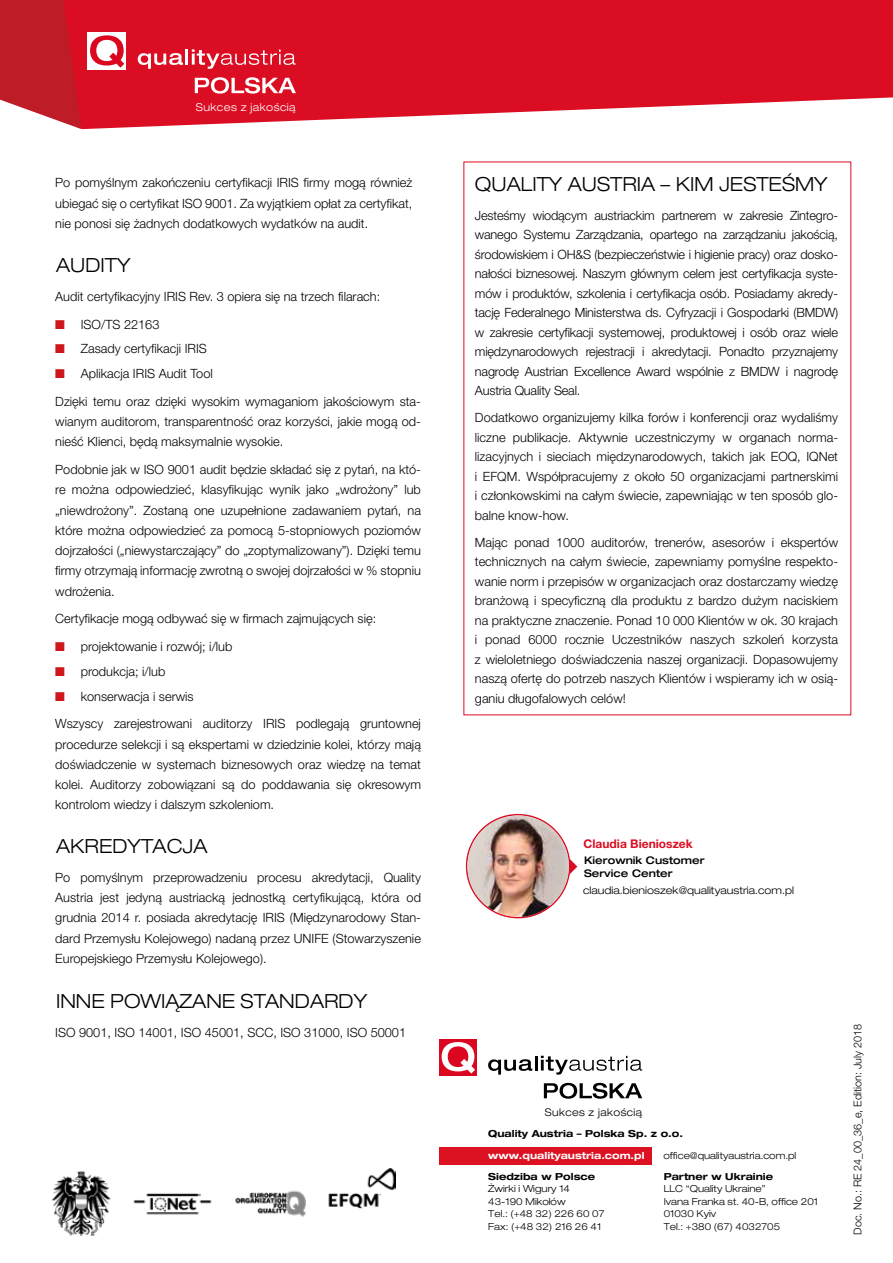
<style>
.page{position:relative;width:893px;height:1263px;background:#fff}
.page>*{position:absolute;margin:0;border:0;box-sizing:border-box;transform-origin:0 0}
.t1{font:300 expanded 19.5px "Helvetica Neue LT Pro";color:#000}
.t2{font:300 12.75px/19.5px "Helvetica Neue LT Pro";color:#000;text-align:justify}
.t3{font:700 12px "Helvetica Neue LT Pro";color:#db0d21}
.t4{font:300 10.8px "Helvetica Neue LT Pro";color:#000}
.t5{font:300 expanded 10.8px "Helvetica Neue LT Pro";letter-spacing:.04em;color:#fff}
.t6{font:300 expanded 10.5px "Helvetica Neue LT Pro";color:#000}
.t7{font:500 expanded 10.5px/12.8px "Helvetica Neue LT Pro";color:#000}
.t8{font:300 expanded 10.5px "Helvetica Neue LT Pro";letter-spacing:.04em;color:#000}
.t9{font:300 expanded 9.75px/12.5px "Helvetica Neue LT Pro";color:#010203}
.t10{font:700 expanded 9.75px "Helvetica Neue LT Pro";color:#010203}
.t11{font:700 expanded 9.75px "Helvetica Neue LT Pro";color:#fff}
.s1{color:#cd171a}
</style>
<div class="page">
<svg style="left:0;top:0;width:63px;height:123px;background:#c4323b"></svg>
<svg style="left:63px;top:0;width:830px;height:129px;background:#df2b3e"></svg>
<svg style="left:138px;top:53px;width:45px;height:16px"></svg>
<hr style="left:185px;top:49px;width:3px;height:16px;background:#fff">
<svg style="left:192px;top:49px;width:104px;height:20px;background:#e24151"></svg>
<div style="left:88px;top:32px;width:38px;height:38px;background:#fff"></div>
<svg style="left:90px;top:35px;width:34px;height:33px"></svg>
<svg style="left:195px;top:77px;width:101px;height:17px"></svg>
<img style="left:53px;top:1168px;width:342px;height:67px">
<div style="left:440px;top:1147px;width:212px;height:17px;background:#dc1223"></div>
<svg style="left:488px;top:1056px;width:154px;height:18px"></svg>
<div style="left:439px;top:1039px;width:38px;height:36px;background:#db0720"></div>
<svg style="left:442px;top:1042px;width:33px;height:31px"></svg>
<svg style="left:544px;top:1083px;width:98px;height:16px"></svg>
<svg style="left:569px;top:857px;width:8px;height:18px"></svg>
<img style="left:467px;top:815px;width:102px;height:102px;border-radius:49px">
<p class="t5" style="left:196px;top:101px;width:101px">Sukces z jakością</p>
<p class="t2" style="left:55px;top:172px;width:359px;line-height:20.2px">Po pomyślnym zakończeniu certyfikacji IRIS firmy mogą również ubiegać się o certyfikat ISO 9001. Za wyjątkiem opłat za certyfikat, nie ponosi się żadnych dodatkowych wydatków na audit.</p>
<h1 class="t1" style="left:56px;top:253px;width:76px">AUDITY</h1>
<p class="t2" style="left:55px;top:286px;width:326px">Audit certyfikacyjny IRIS Rev. 3 opiera się na trzech filarach:</p>
<p class="t2" style="left:55px;top:314px;width:106px"><span class="s1">■</span> ISO/TS 22163</p>
<p class="t2" style="left:55px;top:339px;width:153px"><span class="s1">■</span> Zasady certyfikacji IRIS</p>
<p class="t2" style="left:55px;top:359px;width:367px;line-height:27.8px"><span class="s1">■</span> Aplikacja IRIS Audit Tool<br>Dzięki temu oraz dzięki wysokim wymaganiom jakościowym sta-</p>
<p class="t2" style="left:55px;top:411px;width:367px;line-height:20.2px">wianym auditorom, transparentność oraz korzyści, jakie mogą od&shy;nieść Klienci, będą maksymalnie wysokie.</p>
<p class="t2" style="left:55px;top:459px;width:367px;line-height:20.2px">Podobnie jak w ISO 9001 audit będzie składać się z pytań, na któ&shy;re można odpowiedzieć, klasyfikując wynik jako „wdrożony” lub „niewdrożony”. Zostaną one uzupełnione zadawaniem pytań, na które można odpowiedzieć za pomocą 5-stopniowych poziomów dojrzałości („niewystarczający” do „zoptymalizowany”). Dzięki temu firmy otrzymają informację zwrotną o swojej dojrzałości w % stopniu wdrożenia.</p>
<p class="t2" style="left:55px;top:609px;width:322px">Certyfikacje mogą odbywać się w firmach zajmujących się:</p>
<p class="t2" style="left:55px;top:636px;width:179px"><span class="s1">■</span> projektowanie i rozwój; i/lub</p>
<p class="t2" style="left:55px;top:661px;width:112px"><span class="s1">■</span> produkcja; i/lub</p>
<p class="t2" style="left:55px;top:682px;width:367px;line-height:27.8px"><span class="s1">■</span> konserwacja i serwis<br>Wszyscy zarejestrowani auditorzy IRIS podlegają gruntownej</p>
<p class="t2" style="left:55px;top:734px;width:367px;line-height:20.2px">procedurze selekcji i są ekspertami w dziedzinie kolei, którzy mają doświadczenie w systemach biznesowych oraz wiedzę na temat kolei. Auditorzy zobowiązani są do poddawania się okresowym kontrolom wiedzy i dalszym szkoleniom.</p>
<h1 class="t1" style="left:56px;top:834px;width:153px">AKREDYTACJA</h1>
<p class="t2" style="left:55px;top:867px;width:367px;line-height:20.2px">Po pomyślnym przeprowadzeniu procesu akredytacji, Quality Austria jest jedyną austriacką jednostką certyfikującą, która od grudnia 2014 r. posiada akredytację IRIS (Międzynarodowy Stan&shy;dard Przemysłu Kolejowego) nadaną przez UNIFE (Stowarzyszenie Europejskiego Przemysłu Kolejowego).</p>
<h1 class="t1" style="left:56px;top:989px;width:312px">INNE POWIĄZANE STANDARDY</h1>
<p class="t2" style="left:55px;top:1022px;width:352px">ISO 9001, ISO 14001, ISO 45001, SCC, ISO 31000, ISO 50001</p>
<h1 class="t1" style="left:475px;top:172px;width:354px">QUALITY AUSTRIA – KIM JESTEŚMY</h1>
<p class="t2" style="left:475px;top:205px;width:365px">Jesteśmy wiodącym austriackim partnerem w zakresie Zintegro&shy;wanego Systemu Zarządzania, opartego na zarządzaniu jakością, środowiskiem i OH&amp;S (bezpieczeństwie i higienie pracy) oraz dosko&shy;nałości biznesowej. Naszym głównym celem jest certyfikacja syste&shy;mów i produktów, szkolenia i certyfikacja osób. Posiadamy akredy&shy;tację Federalnego Ministerstwa ds. Cyfryzacji i Gospodarki (BMDW) w zakresie certyfikacji systemowej, produktowej i osób oraz wiele międzynarodowych rejestracji i akredytacji. Ponadto przyznajemy nagrodę Austrian Excellence Award wspólnie z BMDW i nagrodę Austria Quality Seal.</p>
<p class="t2" style="left:475px;top:407px;width:365px">Dodatkowo organizujemy kilka forów i konferencji oraz wydaliśmy liczne publikacje. Aktywnie uczestniczymy w organach norma&shy;lizacyjnych i sieciach międzynarodowych, takich jak EOQ, IQNet i EFQM. Współpracujemy z około 50 organizacjami partnerskimi i członkowskimi na całym świecie, zapewniając w ten sposób glo&shy;balne know-how.</p>
<p class="t2" style="left:475px;top:532px;width:365px">Mając ponad 1000 auditorów, trenerów, asesorów i ekspertów technicznych na całym świecie, zapewniamy pomyślne respekto&shy;wanie norm i przepisów w organizacjach oraz dostarczamy wiedzę branżową i specyficzną dla produktu z bardzo dużym naciskiem na praktyczne znaczenie. Ponad 10 000 Klientów w ok. 30 krajach i ponad 6000 rocznie Uczestników naszych szkoleń korzysta z wieloletniego doświadczenia naszej organizacji. Dopasowujemy naszą ofertę do potrzeb naszych Klientów i wspieramy ich w osią&shy;ganiu długofalowych celów!</p>
<p class="t3" style="left:584px;top:837px;width:111px">Claudia Bienioszek</p>
<p class="t7" style="left:584px;top:853px;width:122px">Kierownik Customer<br>Service Center</p>
<p class="t6" style="left:583px;top:884px;width:212px">claudia.bienioszek@qualityaustria.com.pl</p>
<p class="t8" style="left:545px;top:1106px;width:99px">Sukces z jakością</p>
<p class="t10" style="left:488px;top:1127px;width:196px">Quality Austria – Polska Sp. z o.o.</p>
<p class="t11" style="left:488px;top:1149px;width:158px">www.qualityaustria.com.pl</p>
<p class="t9" style="left:663px;top:1149px;width:135px">office@qualityaustria.com.pl</p>
<p class="t10" style="left:488px;top:1170px;width:108px">Siedziba w Polsce</p>
<p class="t9" style="left:488px;top:1182px;width:118px">Żwirki i Wigury 14<br>43-190 Mikołów<br>Tel.: (+48 32) 226 60 07<br>Fax: (+48 32) 216 26 41</p>
<p class="t10" style="left:664px;top:1170px;width:111px">Partner w Ukrainie</p>
<p class="t9" style="left:664px;top:1182px;width:156px">LLC “Quality Ukraine”<br>Ivana Franka st. 40-B, office 201<br>01030 Kyiv<br>Tel.: +380 (67) 4032705</p>
<p class="t4" style="left:851px;top:1235px;width:212px;rotate:-90deg">Doc. No.: RE 24_00_36_e, Edition: July 2018</p>
</div>
